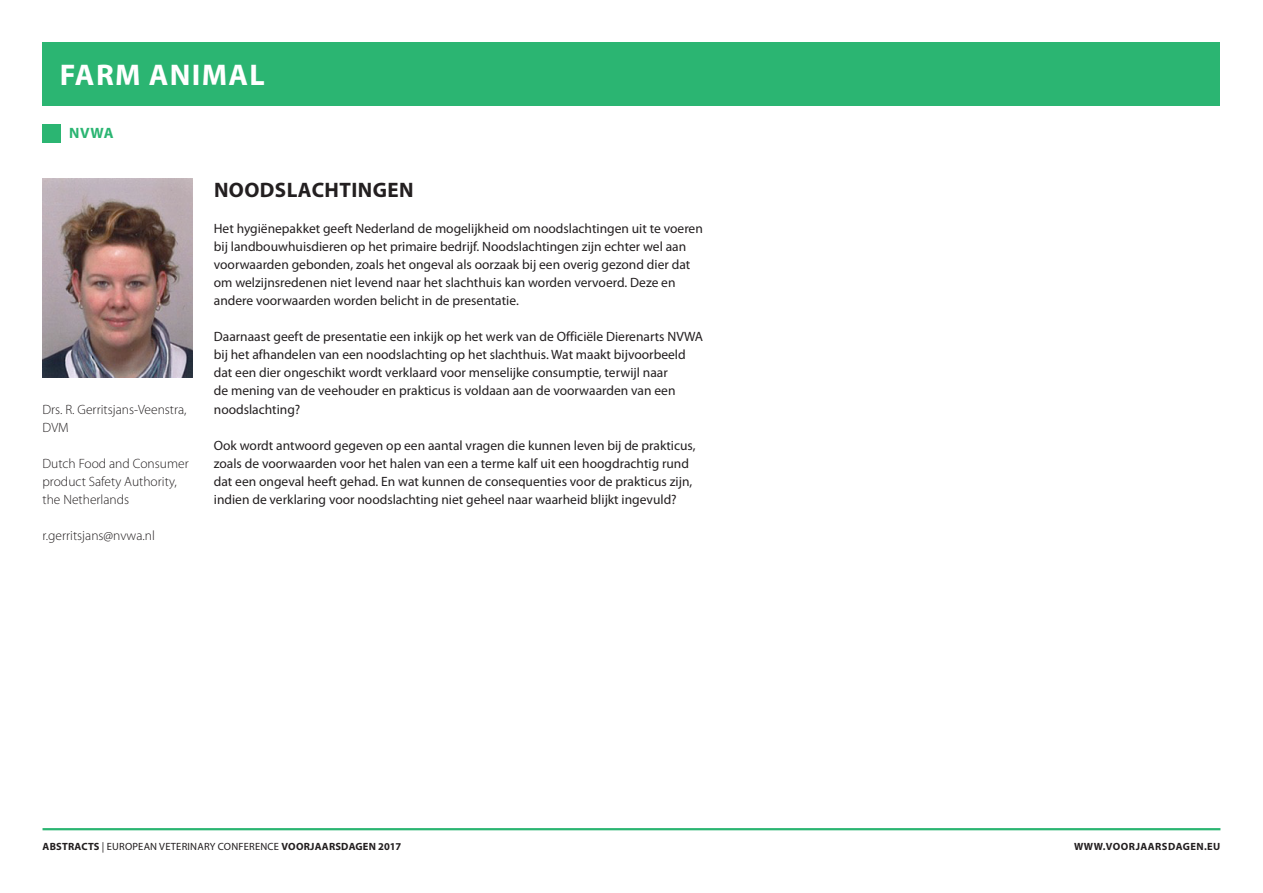
<style>
.page{position:relative;width:1263px;height:893px;background:#fff}
.page>*{position:absolute;margin:0;border:0;box-sizing:border-box;transform-origin:0 0}
.t1{font:700 30px "Myriad Pro";letter-spacing:.045em;color:#fff}
._02_Titel_Abstract{font:700 21px "Myriad Pro";letter-spacing:.02em;color:#231f20}
.t2{font:700 15px "Myriad Pro";color:#2bb572}
._01_Platte_tekst{font:13.5px/18px "Myriad Pro";color:#231f20}
.t3{font:300 13.5px/18px "Myriad Pro";color:#231f20}
.t4{font:10.5px "Myriad Pro";letter-spacing:.02em;color:#231f20}
.t5{font:700 10.5px "Myriad Pro";letter-spacing:.045em;color:#231f20}
.s1{font-weight:700}
</style>
<div class="page">
<div style="left:43px;top:43px;width:1177px;height:63px;background:#2bb572"></div>
<hr style="left:43px;top:828px;width:1177px;height:2px;background:#2bb572">
<div style="left:43px;top:124px;width:18px;height:18px;background:#2bb572"></div>
<img style="left:43px;top:179px;width:150px;height:198px">
<hr style="left:1262px;top:43px;width:1px;height:31px;background:#ed028c">
<h1 class="t1" style="left:60px;top:58px;width:206px">FARM ANIMAL</h1>
<p class="t2" style="left:69px;top:125px;width:46px">NVWA</p>
<p class="t3" style="left:43px;top:400px;width:146px">Drs. R. Gerritsjans-Veenstra,<br>DVM</p>
<p class="t3" style="left:43px;top:454px;width:148px">Dutch Food and Consumer product Safety Authority, the Netherlands</p>
<p class="t3" style="left:43px;top:527px;width:114px">r.gerritsjans@nvwa.nl</p>
<p class="_02_Titel_Abstract" style="left:214px;top:178px;width:201px">NOODSLACHTINGEN</p>
<p class="_01_Platte_tekst" style="left:214px;top:220px;width:490px">Het hygiënepakket geeft Nederland de mogelijkheid om noodslachtingen uit te voeren bij landbouwhuisdieren op het primaire bedrijf. Noodslachtingen zijn echter wel aan voorwaarden gebonden, zoals het ongeval als oorzaak bij een overig gezond dier dat om welzijnsredenen niet levend naar het slachthuis kan worden vervoerd. Deze en andere voorwaarden worden belicht in de presentatie.</p>
<p class="_01_Platte_tekst" style="left:214px;top:328px;width:491px">Daarnaast geeft de presentatie een inkijk op het werk van de Officiële Dierenarts NVWA bij het afhandelen van een noodslachting op het slachthuis. Wat maakt bijvoorbeeld dat een dier ongeschikt wordt verklaard voor menselijke consumptie, terwijl naar<br>de mening van de veehouder en prakticus is voldaan aan de voorwaarden van een noodslachting?</p>
<p class="_01_Platte_tekst" style="left:214px;top:436px;width:483px">Ook wordt antwoord gegeven op een aantal vragen die kunnen leven bij de prakticus, zoals de voorwaarden voor het halen van een a terme kalf uit een hoogdrachtig rund dat een ongeval heeft gehad. En wat kunnen de consequenties voor de prakticus zijn, indien de verklaring voor noodslachting niet geheel naar waarheid blijkt ingevuld?</p>
<p class="t4" style="left:43px;top:841px;width:360px"><span class="s1">ABSTRACTS</span> | EUROPEAN VETERINARY CONFERENCE <span class="s1">VOORJAARSDAGEN 2017</span></p>
<p class="t5" style="left:1074px;top:841px;width:148px">WWW.VOORJAARSDAGEN.EU</p>
</div>
